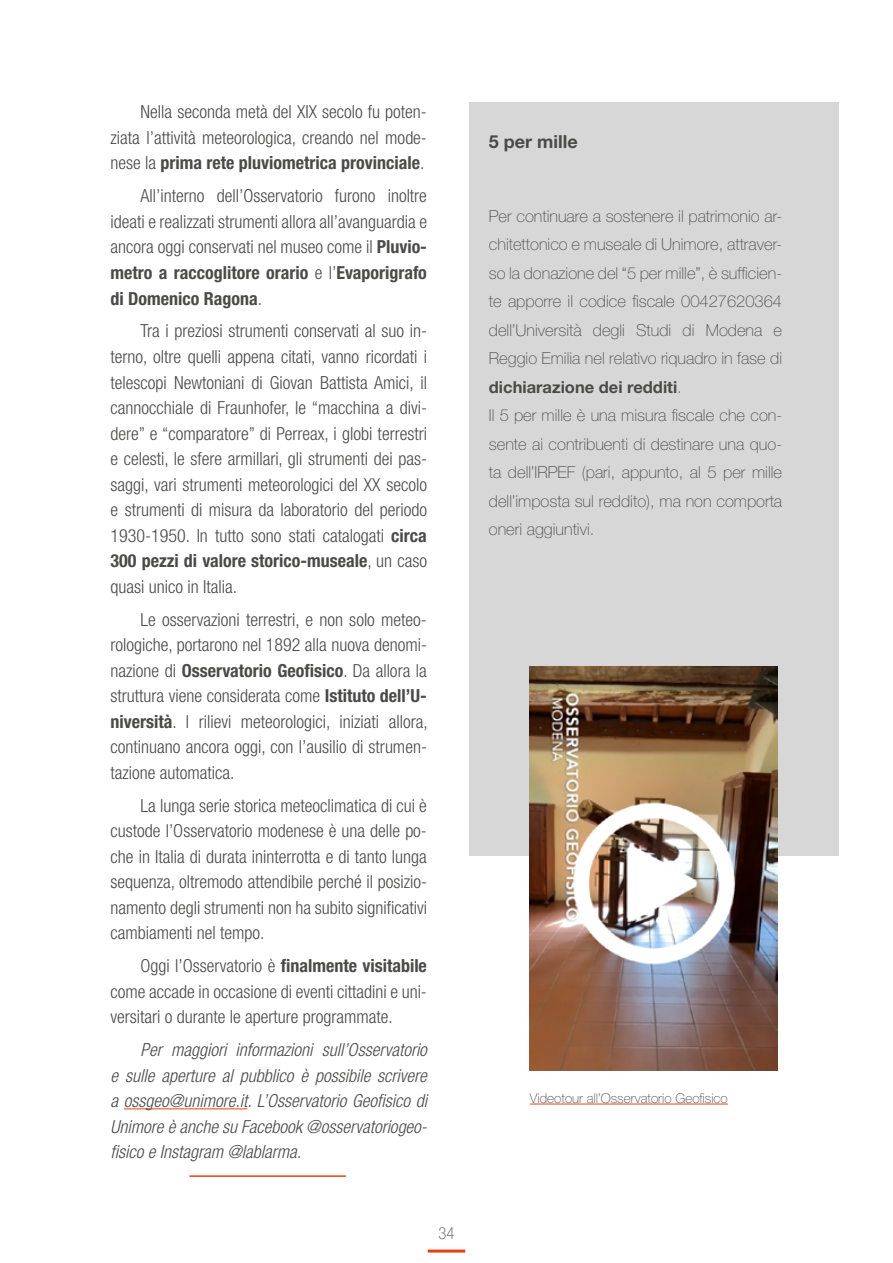
<style>
.page{position:relative;width:893px;height:1263px;background:#fff}
.page>*{position:absolute;margin:0;border:0;box-sizing:border-box;transform-origin:0 0}
.t1{font:300 condensed 18px/25.5px "Helvetica Neue LT Std";color:#4a4a49;text-align:justify}
.t2{font:italic 300 condensed 18px/25.5px "Helvetica Neue LT Std";color:#4a4a49;text-align:justify}
.t3{font:700 18px "Helvetica Neue LT Std";color:#4a4a49}
.t4{font:100 16.5px/28.5px "Helvetica Neue LT Std";color:#4a4a49}
.t5{font:100 condensed 16.5px "Helvetica Neue LT Std";color:#4a4a49}
.t6{font:100 13.5px "Helvetica Neue LT Std";color:#4a4a49}
.s1{font-weight:700}
</style>
<div class="page">
<hr style="left:428px;top:1249px;width:37px;height:3px;background:#e74011">
<hr style="left:124px;top:1108px;width:123px;height:1px;background:#e74011">
<hr style="left:189px;top:1175px;width:157px;height:2px;background:#e74011">
<div style="left:469px;top:102px;width:370px;height:754px;background:#d7d7d7"></div>
<img style="left:530px;top:667px;width:247px;height:403px">
<svg style="left:530px;top:1103px;width:198px;height:1px"></svg>
<hr style="left:530px;top:1104px;width:198px;height:1px;background:#e74011">
<p class="t1" style="left:111px;top:99px;width:318px;text-indent:30px">Nella seconda metà del XIX secolo fu poten&shy;ziata l’attività meteorologica, creando nel mode&shy;nese la <span class="s1">prima rete pluviometrica provinciale</span>.</p>
<p class="t1" style="left:111px;top:183px;width:318px;text-indent:30px">All’interno dell’Osservatorio furono inoltre ideati e realizzati strumenti allora all’avanguardia e ancora oggi conservati nel museo come il <span class="s1">Pluvio&shy;metro a raccoglitore orario</span> e l’<span class="s1">Evaporigrafo di Domenico Ragona</span>.</p>
<p class="t1" style="left:111px;top:318px;width:318px;text-indent:30px">Tra i preziosi strumenti conservati al suo in&shy;terno, oltre quelli appena citati, vanno ricordati i telescopi Newtoniani di Giovan Battista Amici, il cannocchiale di Fraunhofer, le “macchina a divi&shy;dere” e “comparatore” di Perreax, i globi terrestri e celesti, le sfere armillari, gli strumenti dei pas&shy;saggi, vari strumenti meteorologici del XX secolo e strumenti di misura da laboratorio del periodo 1930-1950. In tutto sono stati catalogati <span class="s1">circa 300 pezzi di valore storico-museale</span>, un caso quasi unico in Italia.</p>
<p class="t1" style="left:111px;top:606px;width:319px;text-indent:30px">Le osservazioni terrestri, e non solo meteo&shy;rologiche, portarono nel 1892 alla nuova denomi&shy;nazione di <span class="s1">Osservatorio Geofisico</span>. Da allora la struttura viene considerata come <span class="s1">Istituto dell’U&shy;niversità</span>. I rilievi meteorologici, iniziati allora, continuano ancora oggi, con l’ausilio di strumen&shy;tazione automatica.</p>
<p class="t1" style="left:111px;top:792px;width:318px;text-indent:30px">La lunga serie storica meteoclimatica di cui è custode l’Osservatorio modenese è una delle po&shy;che in Italia di durata ininterrotta e di tanto lunga sequenza, oltremodo attendibile perché il posizio&shy;namento degli strumenti non ha subito significativi cambiamenti nel tempo.</p>
<p class="t1" style="left:111px;top:953px;width:318px;text-indent:30px">Oggi l’Osservatorio è <span class="s1">finalmente visitabile </span>come accade in occasione di eventi cittadini e uni&shy;versitari o durante le aperture programmate.</p>
<p class="t2" style="left:111px;top:1037px;width:318px;text-indent:30px">Per maggiori informazioni sull’Osservatorio e sulle aperture al pubblico è possibile scrivere a ossgeo@unimore.it. L’Osservatorio Geofisico di Unimore è anche su Facebook @osservatoriogeo&shy;fisico e Instagram @lablarma.</p>
<p class="t5" style="left:439px;top:1224px;width:17px">34</p>
<p class="t3" style="left:489px;top:131px;width:90px">5 per mille</p>
<p class="t4" style="left:489px;top:202px;width:295px">Per continuare a sostenere il patrimonio ar&shy;chitettonico e museale di Unimore, attraver&shy;so la donazione del “5 per mille”, è sufficien&shy;te apporre il codice fiscale 00427620364 dell’Università degli Studi di Modena e Reggio Emilia nel relativo riquadro in fase di <span class="s1">dichiarazione dei redditi</span>.<br>Il 5 per mille è una misura fiscale che con&shy;sente ai contribuenti di destinare una quo&shy;ta dell’IRPEF (pari, appunto, al 5 per mille dell’imposta sul reddito), ma non comporta oneri aggiuntivi.</p>
<p class="t6" style="left:530px;top:1090px;width:199px">Videotour all’Osservatorio Geofisico</p>
</div>
